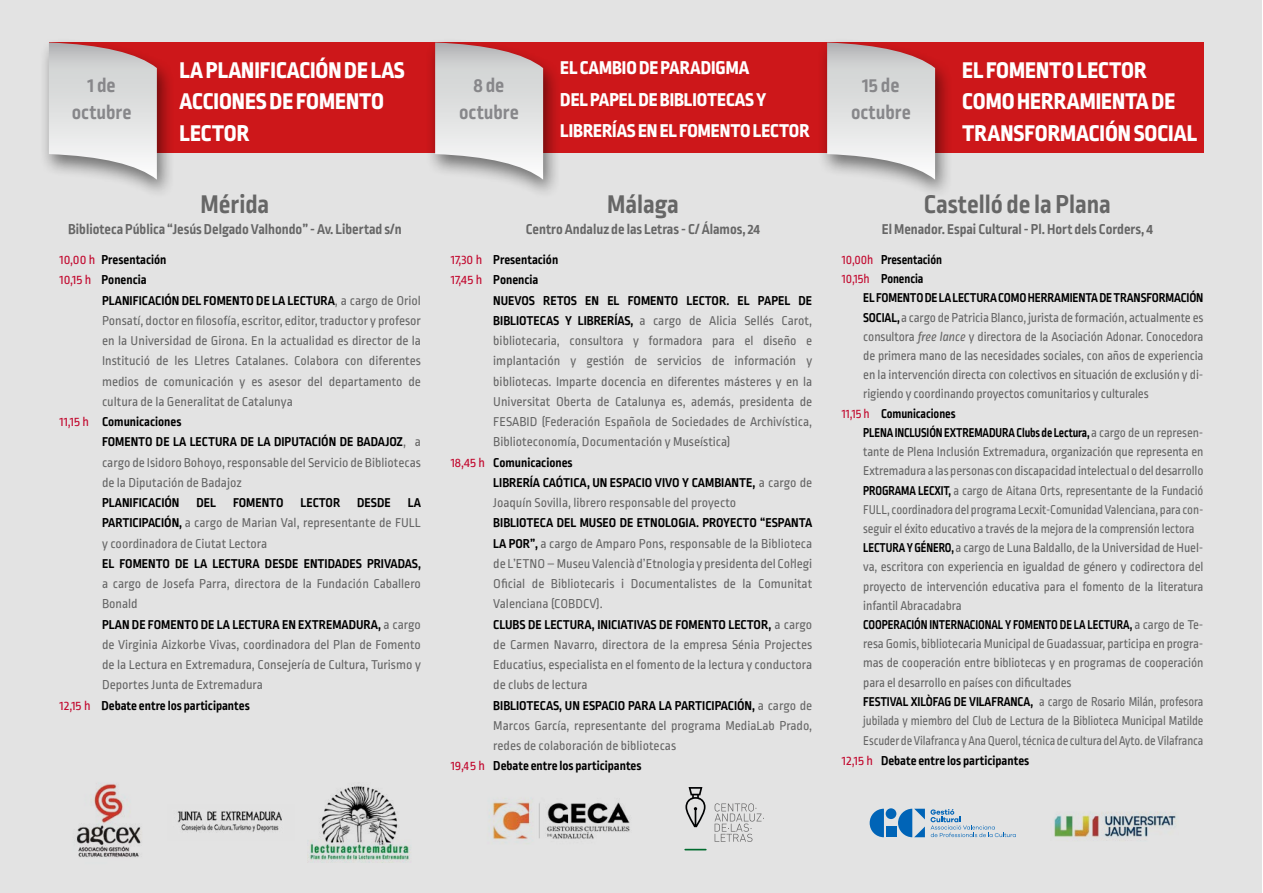
<style>
.page{position:relative;width:1263px;height:893px;background:#fff}
.page>*{position:absolute;margin:0;border:0;box-sizing:border-box;transform-origin:0 0}
.t1{font:700 27px "Ropa Sans Pro";color:#666}
.t2{font:800 24px/31.5px "Ropa Sans Pro";color:#fff}
.t3{font:700 21px/27px "Ropa Sans Pro";color:#87878a;text-align:center}
.t4{font:800 19.5px/31.5px "Ropa Sans Pro";color:#fff}
.t5{font:700 15px "Ropa Sans Pro";color:#666}
.t6{font:13.5px/20.2px "Ropa Sans Pro";color:#666;text-align:justify}
.t7{font:700 13.5px "Ropa Sans Pro";color:#000}
.t8{font:13.5px/19.8px "Ropa Sans Pro";color:#666;text-align:justify;scale:.91 1}
.t9{font:13.5px/19.2px "Ropa Sans Pro";color:#666;text-align:justify;scale:.93 1}
.t10{font:13.5px/19.2px "Ropa Sans Pro";color:#666;text-align:justify;scale:.96 1}
.t11{font:700 13.5px "Ropa Sans Pro";color:#000;scale:.95 1}
.s1{font-weight:400;color:#c2082e}
.s2{font-weight:700;color:#000}
.s3{font-style:italic}
</style>
<div class="page">
<div style="left:1px;top:0;width:1261px;height:893px;background:#e3e3e3"></div>
<div style="left:49px;top:43px;width:1154px;height:110px;background:#cd171a"></div>
<div style="left:817px;top:37px;width:137px;height:163px;background:#000;opacity:.5"></div>
<svg style="left:827px;top:43px;width:108px;height:137px;background:#d6cece"></svg>
<div style="left:425px;top:37px;width:137px;height:163px;background:#000;opacity:.5"></div>
<svg style="left:435px;top:43px;width:108px;height:137px;background:#d6cece"></svg>
<div style="left:39px;top:37px;width:136px;height:163px;background:#000;opacity:.5"></div>
<svg style="left:49px;top:43px;width:108px;height:137px;background:#d7cfcf"></svg>
<svg style="left:715px;top:803px;width:49px;height:39px"></svg>
<svg style="left:685px;top:849px;width:21px;height:1px"></svg>
<svg style="left:685px;top:787px;width:20px;height:40px"></svg>
<img style="left:492px;top:801px;width:138px;height:39px">
<img style="left:76px;top:784px;width:65px;height:74px">
<svg style="left:870px;top:809px;width:14px;height:28px"></svg>
<div style="left:886px;top:826px;width:10px;height:11px;background:#0064b7"></div>
<div style="left:886px;top:808px;width:10px;height:11px;background:#0064b7;border-radius:50%"></div>
<svg style="left:898px;top:809px;width:118px;height:28px"></svg>
<img style="left:1054px;top:812px;width:122px;height:26px">
<img style="left:177px;top:811px;width:105px;height:21px">
<img style="left:307px;top:786px;width:103px;height:76px">
<p class="t3" style="left:72px;top:73px;width:61px">1 de octubre</p>
<p class="t2" style="left:180px;top:55px;width:227px">LA PLANIFICACIÓN DE LAS<br>ACCIONES DE FOMENTO<br>LECTOR</p>
<p class="t1" style="left:201px;top:189px;width:70px">Mérida</p>
<p class="t5" style="left:68px;top:221px;width:335px">Biblioteca Pública “Jesús Delgado Valhondo” - Av. Libertad s/n</p>
<p class="t7" style="left:60px;top:252px;width:109px"><span class="s1">10,00 h</span> Presentación</p>
<p class="t7" style="left:60px;top:272px;width:89px"><span class="s1">10,15 h</span> Ponencia</p>
<p class="t6" style="left:102px;top:291px;width:320px"><span class="s2">PLANIFICACIÓN DEL FOMENTO DE LA LECTURA</span>, a cargo de Oriol Ponsatí, doctor en filosofía, escritor, editor, traductor y profesor en la Universidad de Girona. En la actualidad es director de la Institució de les Lletres Catalanes. Colabora con diferentes medios de comunicación y es asesor del departamento de cultura de la Generalitat de Catalunya</p>
<p class="t7" style="left:60px;top:414px;width:123px"><span class="s1">11,15 h</span> Comunicaciones</p>
<p class="t6" style="left:102px;top:433px;width:320px"><span class="s2">FOMENTO DE LA LECTURA DE LA DIPUTACIÓN DE BADAJOZ</span>, a cargo de Isidoro Bohoyo, responsable del Servicio de Bibliotecas de la Diputación de Badajoz</p>
<p class="t7" style="left:102px;top:495px;width:79px">PLANIFICACIÓN</p>
<p class="t7" style="left:196px;top:495px;width:21px">DEL</p>
<p class="t7" style="left:233px;top:495px;width:52px">FOMENTO</p>
<p class="t7" style="left:300px;top:495px;width:41px">LECTOR</p>
<p class="t7" style="left:357px;top:495px;width:35px">DESDE</p>
<p class="t6" style="left:102px;top:493px;width:320px;text-indent:306px"><span class="s2">LA PARTICIPACIÓN,</span> a cargo de Marian Val, representante de FULL y coordinadora de Ciutat Lectora</p>
<p class="t6" style="left:102px;top:554px;width:320px"><span class="s2">EL FOMENTO DE LA LECTURA DESDE ENTIDADES PRIVADAS, </span>a cargo de Josefa Parra, directora de la Fundación Caballero Bonald</p>
<p class="t6" style="left:102px;top:615px;width:320px"><span class="s2">PLAN DE FOMENTO DE LA LECTURA EN EXTREMADURA,</span> a cargo de Virginia Aizkorbe Vivas, coordinadora del Plan de Fomento de la Lectura en Extremadura, Consejería de Cultura, Turismo y Deportes Junta de Extremadura</p>
<p class="t7" style="left:60px;top:698px;width:192px"><span class="s1">12,15 h</span> Debate entre los participantes</p>
<p class="t3" style="left:459px;top:73px;width:61px">8 de octubre</p>
<p class="t4" style="left:560px;top:53px;width:251px">EL CAMBIO DE PARADIGMA<br>DEL PAPEL DE BIBLIOTECAS Y<br>LIBRERÍAS EN EL FOMENTO LECTOR</p>
<p class="t1" style="left:607px;top:189px;width:73px">Málaga</p>
<p class="t5" style="left:526px;top:221px;width:236px">Centro Andaluz de las Letras - C/ Álamos, 24</p>
<p class="t7" style="left:451px;top:252px;width:109px"><span class="s1">17,30 h</span> Presentación</p>
<p class="t7" style="left:451px;top:272px;width:89px"><span class="s1">17,45 h</span> Ponencia</p>
<p class="t6" style="left:493px;top:291px;width:320px"><span class="s2">NUEVOS RETOS EN EL FOMENTO LECTOR. EL PAPEL DE BIBLIOTECAS Y LIBRERÍAS,</span> a cargo de Alicia Sellés Carot, bibliotecaria, consultora y formadora para el diseño e implantación y gestión de servicios de información y bibliotecas. Imparte docencia en diferentes másteres y en la Universitat Oberta de Catalunya es, además, presidenta de FESABID (Federación Española de Sociedades de Archivística, Biblioteconomía, Documentación y Museística)</p>
<p class="t7" style="left:451px;top:455px;width:123px"><span class="s1">18,45 h</span> Comunicaciones</p>
<p class="t6" style="left:493px;top:473px;width:320px"><span class="s2">LIBRERÍA CAÓTICA, UN ESPACIO VIVO Y CAMBIANTE,</span> a cargo de<br>Joaquín Sovilla, librero responsable del proyecto</p>
<p class="t6" style="left:493px;top:514px;width:320px"><span class="s2">BIBLIOTECA DEL MUSEO DE ETNOLOGIA. PROYECTO “ESPANTA LA POR”,</span> a cargo de Amparo Pons, responsable de la Biblioteca de L’ETNO – Museu Valencià d’Etnologia y presidenta del Col·legi Oficial de Bibliotecaris i Documentalistes de la Comunitat Valenciana (COBDCV).</p>
<p class="t6" style="left:493px;top:615px;width:320px"><span class="s2">CLUBS DE LECTURA, INICIATIVAS DE FOMENTO LECTOR,</span> a cargo de Carmen Navarro, directora de la empresa Sénia Projectes Educatius, especialista en el fomento de la lectura y conductora de clubs de lectura</p>
<p class="t6" style="left:493px;top:696px;width:320px"><span class="s2">BIBLIOTECAS, UN ESPACIO PARA LA PARTICIPACIÓN,</span> a cargo de Marcos García, representante del programa MediaLab Prado, redes de colaboración de bibliotecas</p>
<p class="t7" style="left:451px;top:758px;width:192px"><span class="s1">19,45 h</span> Debate entre los participantes</p>
<p class="t3" style="left:851px;top:73px;width:61px">15 de octubre</p>
<p class="t2" style="left:962px;top:55px;width:237px">EL FOMENTO LECTOR<br>COMO HERRAMIENTA DE<br>TRANSFORMACIÓN SOCIAL</p>
<p class="t1" style="left:924px;top:189px;width:189px">Castelló de la Plana</p>
<p class="t5" style="left:882px;top:221px;width:273px">El Menador. Espai Cultural - Pl. Hort dels Corders, 4</p>
<p class="t11" style="left:842px;top:252px;width:107px"><span class="s1">10,00h</span> Presentación</p>
<p class="t11" style="left:842px;top:271px;width:87px"><span class="s1">10,15h</span> Ponencia</p>
<p class="t6" style="left:863px;top:289px;width:342px;line-height:19.2px"><span class="s2">EL FOMENTO DE LA LECTURA COMO HERRAMIENTA DE TRANSFORMACIÓN SOCIAL,</span> a cargo de Patricia Blanco, jurista de formación, actualmente es consultora <span class="s3">free lance</span> y directora de la Asociación Adonar. Conocedora de primera mano de las necesidades sociales, con años de experiencia en la intervención directa con colectivos en situación de exclusión y di&shy;rigiendo y coordinando proyectos comunitarios y culturales</p>
<p class="t11" style="left:842px;top:406px;width:121px"><span class="s1">11,15 h</span> Comunicaciones</p>
<p class="t10" style="left:863px;top:424px;width:356px"><span class="s2">PLENA INCLUSIÓN EXTREMADURA Clubs de Lectura,</span> a cargo de un represen&shy;tante de Plena Inclusión Extremadura, organización que representa en Extremadura a las personas con discapacidad intelectual o del desarrollo</p>
<p class="t9" style="left:863px;top:481px;width:367px"><span class="s2">PROGRAMA LECXIT,</span> a cargo de Aitana Orts, representante de la Fundació FULL, coordinadora del programa Lecxit-Comunidad Valenciana, para con&shy;seguir el éxito educativo a través de la mejora de la comprensión lectora</p>
<p class="t6" style="left:863px;top:539px;width:342px;line-height:19.2px"><span class="s2">LECTURA Y GÉNERO,</span> a cargo de Luna Baldallo, de la Universidad de Huel&shy;va, escritora con experiencia en igualdad de género y codirectora del proyecto de intervención educativa para el fomento de la literatura infantil Abracadabra</p>
<p class="t6" style="left:863px;top:616px;width:342px;line-height:19.2px"><span class="s2">COOPERACIÓN INTERNACIONAL Y FOMENTO DE LA LECTURA,</span> a cargo de Te&shy;resa Gomis, bibliotecaria Municipal de Guadassuar, participa en progra&shy;mas de cooperación entre bibliotecas y en programas de cooperación para el desarrollo en países con dificultades</p>
<p class="t8" style="left:863px;top:692px;width:375px"><span class="s2">FESTIVAL XILÒFAG DE VILAFRANCA,</span> a cargo de Rosario Milán, profesora jubilada y miembro del Club de Lectura de la Biblioteca Municipal Matilde Escuder de Vilafranca y Ana Querol, técnica de cultura del Ayto. de Vilafranca</p>
<p class="t7" style="left:842px;top:753px;width:189px"><span class="s1">12,15 h</span> Debate entre los participantes</p>
</div>
